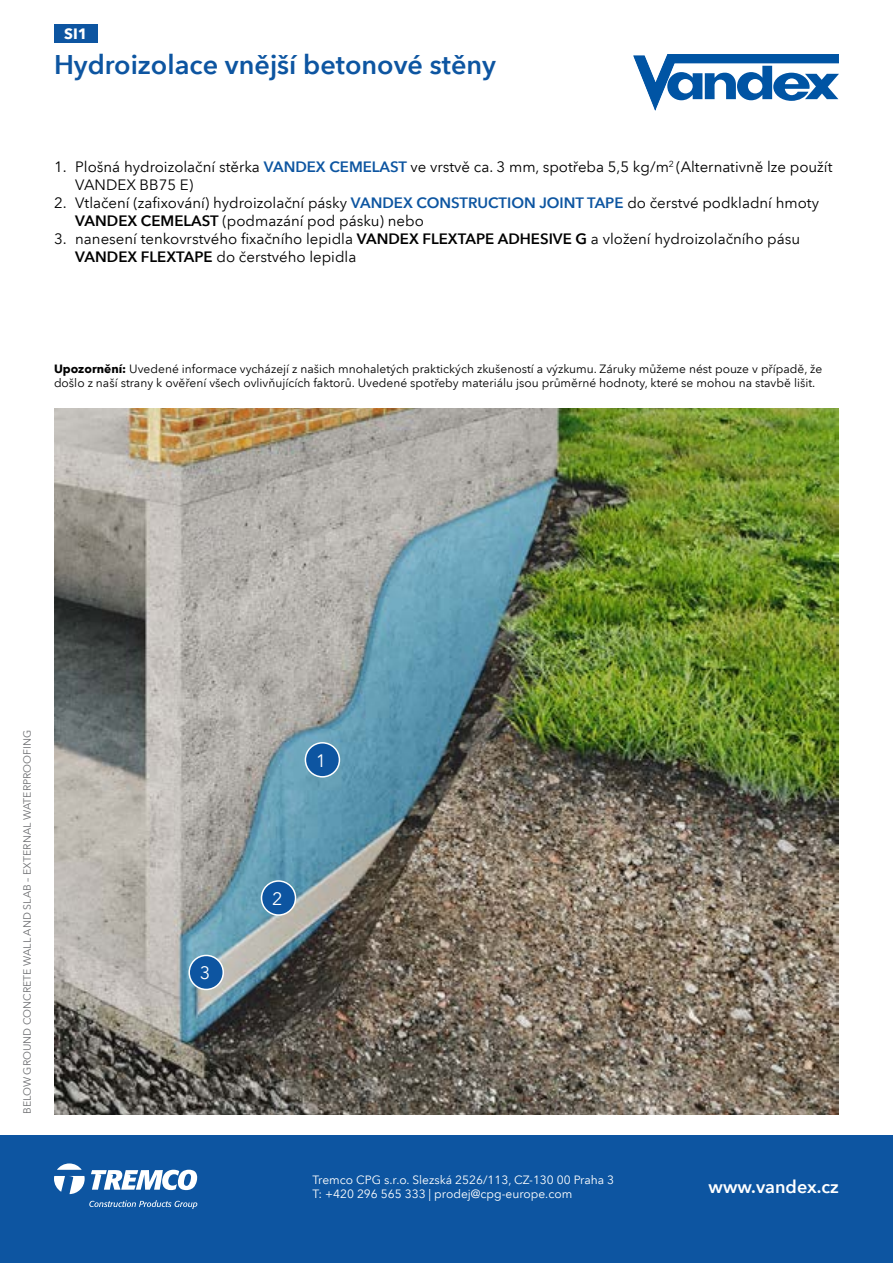
<style>
.page{position:relative;width:893px;height:1263px;background:#fff}
.page>*{position:absolute;margin:0;border:0;box-sizing:border-box;transform-origin:0 0}
.t1{font:600 27px "Avenir Next LT Pro";color:#0d55a1}
.t2{font:600 18px "Avenir Next LT Pro";color:#fff}
.t3{font:18px "Avenir Next LT Pro";color:#fff}
.t4{font:15px/18px "Avenir Next LT Pro";color:#000}
.t5{font:700 15px "Avenir Next LT Pro";color:#fff}
.t6{font:12px/14.4px "Avenir Next LT Pro";color:#000}
.t7{font:12px/14.4px "Avenir Next LT Pro";color:#fff}
.t8{font:10.5px "Avenir Next LT Pro";color:#6d6e71}
.s1{font-weight:600;color:#0d55a1}
.s2{font-weight:600}
.s3{font-weight:700}
</style>
<div class="page">
<div style="left:0;top:1135px;width:893px;height:128px;background:#0d55a1"></div>
<svg style="left:57px;top:1163px;width:25px;height:7px"></svg>
<svg style="left:54px;top:1176px;width:31px;height:18px"></svg>
<svg style="left:91px;top:1170px;width:106px;height:20px"></svg>
<svg style="left:89px;top:1200px;width:108px;height:9px"></svg>
<svg style="left:634px;top:54px;width:205px;height:56px"></svg>
<img style="left:54px;top:408px;width:785px;height:706px">
<div style="left:54px;top:24px;width:44px;height:18px;background:#0d55a1"></div>
<div style="left:305px;top:743px;width:34px;height:34px;background:#0d55a1;border-radius:50%"></div>
<div style="left:305px;top:742px;width:35px;height:35px;border:2px solid #fff;border-radius:50%"></div>
<div style="left:189px;top:955px;width:34px;height:34px;background:#0d55a1;border-radius:50%"></div>
<div style="left:188px;top:955px;width:36px;height:35px;border:2px solid #fff;border-radius:50%"></div>
<div style="left:261px;top:881px;width:35px;height:34px;background:#0d55a1;border-radius:50%"></div>
<div style="left:261px;top:880px;width:35px;height:36px;border:2px solid #fff;border-radius:50%"></div>
<p class="t5" style="left:64px;top:24px;width:25px">SI1</p>
<h1 class="t1" style="left:54px;top:49px;width:444px">Hydroizolace vnější betonové stěny</h1>
<p class="t4" style="left:75px;top:158px;width:759px;text-indent:-21px">1. Plošná hydroizolační stěrka <span class="s1">VANDEX CEMELAST</span> ve vrstvě ca. 3 mm, spotřeba 5,5 kg/m<sup>2</sup> (Alternativně lze použít<br>VANDEX BB75 E)</p>
<p class="t4" style="left:75px;top:194px;width:745px;text-indent:-21px">2. Vtlačení (zafixování) hydroizolační pásky <span class="s1">VANDEX CONSTRUCTION JOINT TAPE</span> do čerstvé podkladní hmoty<br><span class="s2">VANDEX CEMELAST</span> (podmazání pod pásku) nebo</p>
<p class="t4" style="left:75px;top:230px;width:726px;text-indent:-21px">3. nanesení tenkovrstvého fixačního lepidla <span class="s2">VANDEX FLEXTAPE ADHESIVE G</span> a vložení hydroizolačního pásu<br><span class="s2">VANDEX FLEXTAPE</span> do čerstvého lepidla</p>
<p class="t6" style="left:54px;top:361px;width:770px"><span class="s3">Upozornění:</span> Uvedené informace vycházejí z našich mnohaletých praktických zkušeností a výzkumu. Záruky můžeme nést pouze v případě, že došlo z naší strany k ověření všech ovlivňujících faktorů. Uvedené spotřeby materiálu jsou průměrné hodnoty, které se mohou na stavbě lišit.</p>
<p class="t8" style="left:21px;top:1114px;width:386px;rotate:-90deg">BELOW GROUND CONCRETE WALL AND SLAB – EXTERNAL WATERPROOFING</p>
<p class="t3" style="left:200px;top:962px;width:12px">3</p>
<p class="t3" style="left:316px;top:750px;width:12px">1</p>
<p class="t3" style="left:272px;top:888px;width:12px">2</p>
<p class="t7" style="left:313px;top:1172px;width:303px">Tremco CPG s.r.o. Slezská 2526/113, CZ-130 00 Praha 3<br>T: +420 296 565 333 | prodej@cpg-europe.com</p>
<p class="t2" style="left:708px;top:1176px;width:132px">www.vandex.cz</p>
</div>
